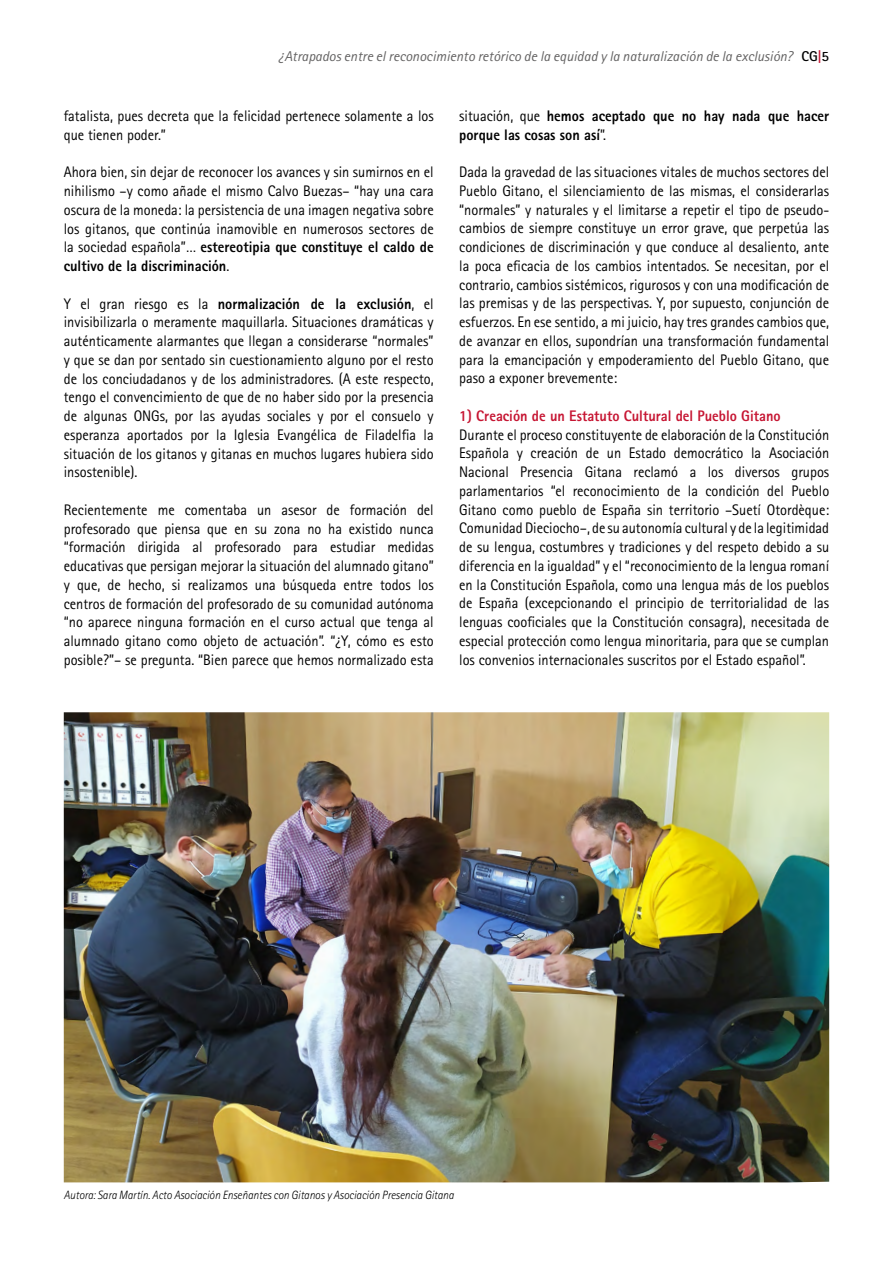
<style>
.page{position:relative;width:893px;height:1263px;background:#fff}
.page>*{position:absolute;margin:0;border:0;box-sizing:border-box;transform-origin:0 0}
.t1{font:15.3px/18.8px "Rotis Sans Serif Std";color:#000;text-align:justify;scale:.94 1}
.t2{font:800 15.3px/18.8px "Rotis Sans Serif Std";color:#000;scale:.94 1}
.t3{font:800 15.3px "Rotis Sans Serif Std";color:#c61532;scale:.94 1}
.t4{font:italic 14.25px "Rotis Sans Serif Std";color:#646363}
.t5{font:italic 300 12px "Rotis Sans Serif Std";color:#000;scale:.94 1}
.s1{font-weight:700;font-style:normal;color:#000}
.s2{font-weight:700;font-style:normal;color:#c61532}
.s3{font-weight:800}
.s4{font-weight:400}
</style>
<div class="page">
<img style="left:64px;top:712px;width:765px;height:470px">
<p class="t4" style="left:279px;top:48px;width:552px">¿Atrapados entre el reconocimiento retórico de la equidad y la naturalización de la exclusión? <span class="s1">CG</span><span class="s2">|</span><span class="s1">5</span></p>
<p class="t1" style="left:64px;top:106px;width:395px">fatalista, pues decreta que la felicidad pertenece solamente a los que tienen poder.”</p>
<p class="t1" style="left:64px;top:163px;width:395px">Ahora bien, sin dejar de reconocer los avances y sin sumirnos en el nihilismo –y como añade el mismo Calvo Buezas– “hay una cara oscura de la moneda: la persistencia de una imagen negativa sobre los gitanos, que continúa inamovible en numerosos sectores de la sociedad española”… <span class="s3">estereotipia que constituye el caldo de cultivo de la discriminación</span>.</p>
<p class="t1" style="left:64px;top:294px;width:395px">Y el gran riesgo es la <span class="s3">normalización de la exclusión</span>, el invisibilizarla o meramente maquillarla. Situaciones dramáticas y auténticamente alarmantes que llegan a considerarse “normales” y que se dan por sentado sin cuestionamiento alguno por el resto de los conciudadanos y de los administradores. (A este respecto, tengo el convencimiento de que de no haber sido por la presencia de algunas ONGs, por las ayudas sociales y por el consuelo y esperanza aportados por la Iglesia Evangélica de Filadelfia la situación de los gitanos y gitanas en muchos lugares hubiera sido insostenible).</p>
<p class="t1" style="left:64px;top:500px;width:395px">Recientemente me comentaba un asesor de formación del profesorado que piensa que en su zona no ha existido nunca “formación dirigida al profesorado para estudiar medidas educativas que persigan mejorar la situación del alumnado gitano” y que, de hecho, si realizamos una búsqueda entre todos los centros de formación del profesorado de su comunidad autónoma “no aparece ninguna formación en el curso actual que tenga al alumnado gitano como objeto de actuación”. “¿Y, cómo es esto posible?”– se pregunta. “Bien parece que hemos normalizado esta</p>
<p class="t2" style="left:459px;top:106px;width:395px"><span class="s4">situación, que</span> hemos aceptado que no hay nada que hacer porque las cosas son así<span class="s4">”.</span></p>
<p class="t1" style="left:459px;top:163px;width:395px">Dada la gravedad de las situaciones vitales de muchos sectores del Pueblo Gitano, el silenciamiento de las mismas, el considerarlas “normales” y naturales y el limitarse a repetir el tipo de pseudo&shy;cambios de siempre constituye un error grave, que perpetúa las condiciones de discriminación y que conduce al desaliento, ante la poca eficacia de los cambios intentados. Se necesitan, por el contrario, cambios sistémicos, rigurosos y con una modificación de las premisas y de las perspectivas. Y, por supuesto, conjunción de esfuerzos. En ese sentido, a mi juicio, hay tres grandes cambios que, de avanzar en ellos, supondrían una transformación fundamental para la emancipación y empoderamiento del Pueblo Gitano, que paso a exponer brevemente:</p>
<p class="t3" style="left:459px;top:406px;width:343px">1) Creación de un Estatuto Cultural del Pueblo Gitano</p>
<p class="t1" style="left:459px;top:425px;width:395px">Durante el proceso constituyente de elaboración de la Constitución Española y creación de un Estado democrático la Asociación Nacional Presencia Gitana reclamó a los diversos grupos parlamentarios “el reconocimiento de la condición del Pueblo Gitano como pueblo de España sin territorio –Suetí Otordèque:<br>Comunidad Dieciocho–, de su autonomía cultural y de la legitimidad de su lengua, costumbres y tradiciones y del respeto debido a su diferencia en la igualdad” y el “reconocimiento de la lengua romaní en la Constitución Española, como una lengua más de los pueblos de España (excepcionando el principio de territorialidad de las lenguas cooficiales que la Constitución consagra), necesitada de especial protección como lengua minoritaria, para que se cumplan los convenios internacionales suscritos por el Estado español”.</p>
<p class="t5" style="left:64px;top:1188px;width:417px">Autora: Sara Martín. Acto Asociación Enseñantes con Gitanos y Asociación Presencia Gitana</p>
</div>
